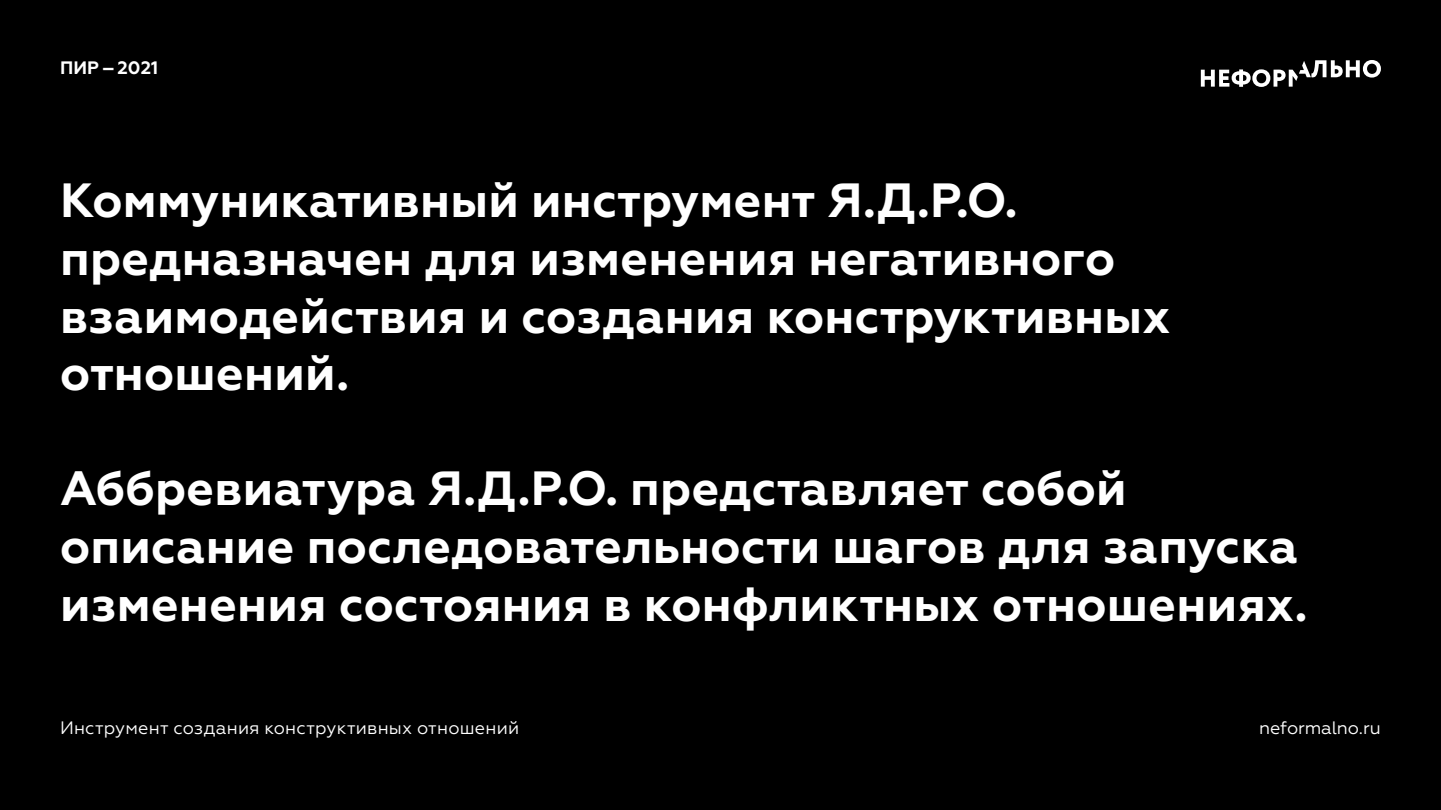
<style>
.page{position:relative;width:1441px;height:810px;background:#fff}
.page>*{position:absolute;margin:0;border:0;box-sizing:border-box;transform-origin:0 0}
.t1{font:700 48px/57.6px "Geometria";letter-spacing:.005em;color:#fff}
.t2{font:18px "Geometria";letter-spacing:.01em;color:#fff}
.t3{font:700 18px "Geometria";letter-spacing:.005em;color:#fff}
</style>
<div class="page">
<div style="left:0;top:0;width:1440px;height:810px;background:#000"></div>
<svg style="left:1200px;top:60px;width:180px;height:27px"></svg>
<p class="t3" style="left:60px;top:57px;width:100px">ПИР – 2021</p>
<p class="t1" style="left:60px;top:172px;width:1112px">Коммуникативный инструмент Я.Д.Р.О. предназначен для изменения негативного взаимодействия и создания конструктивных отношений.</p>
<p class="t1" style="left:60px;top:460px;width:1248px">Аббревиатура Я.Д.Р.О. представляет собой описание последовательности шагов для запуска изменения состояния в конфликтных отношениях.</p>
<p class="t2" style="left:60px;top:717px;width:460px">Инструмент создания конструктивных отношений</p>
<p class="t2" style="left:1258px;top:717px;width:123px">neformalno.ru</p>
</div>
